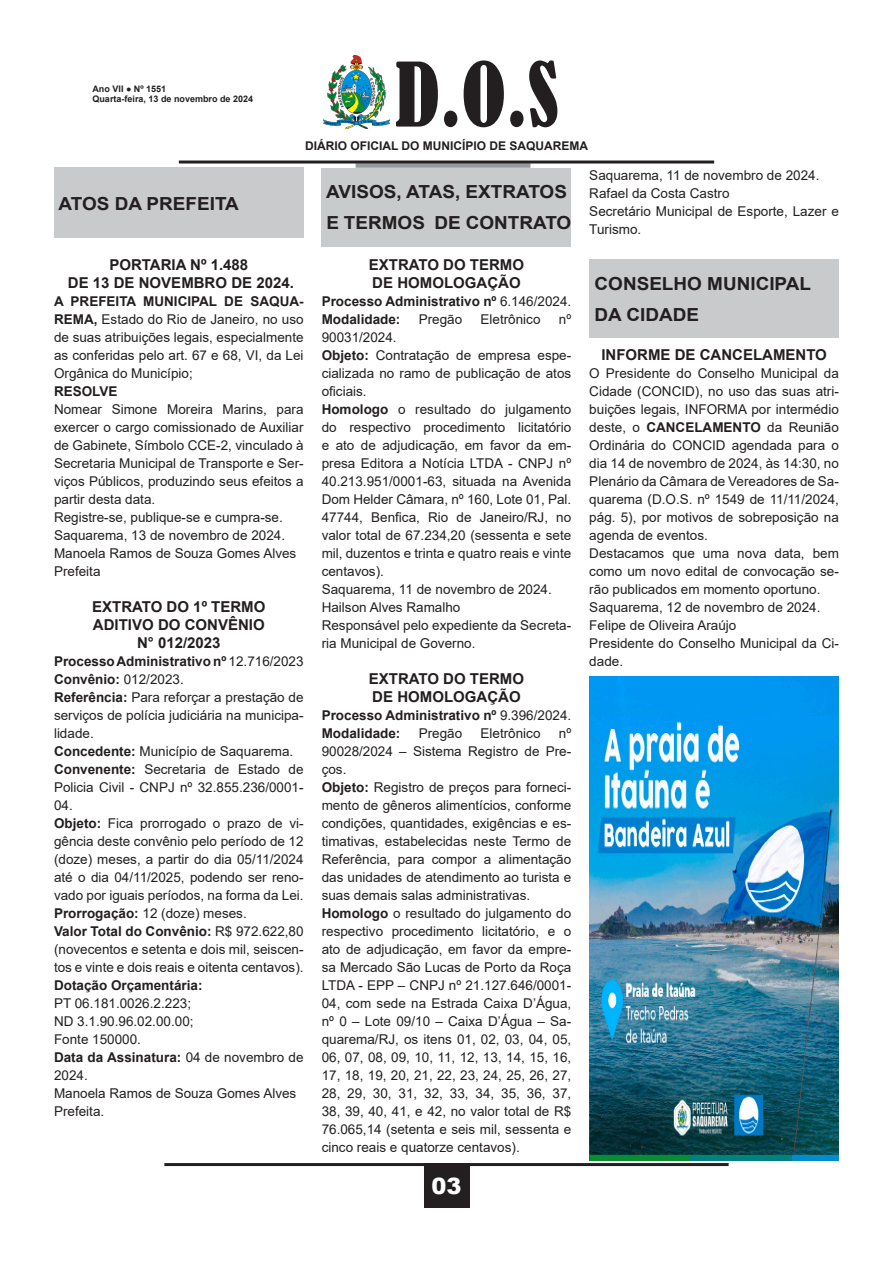
<style>
.page{position:relative;width:893px;height:1263px;background:#fff}
.page>*{position:absolute;margin:0;border:0;box-sizing:border-box;transform-origin:0 0}
.t1{font:condensed 82.5px "Bernard";color:#231f20}
.t2{font:900 22.5px "Arial";color:#fff}
.t3{font:700 18px "Arial";color:#231f20;scale:1.05 1}
.t4{font:700 15px "Arial";color:#231f20}
.t5{font:13.5px/18px "Arial";color:#231f20;text-align:justify}
.t6{font:700 13.5px "Arial";color:#231f20}
.t7{font:700 12px "Arial";color:#231f20}
.t8{font:700 9px/10.8px "Arial";color:#231f20}
.s1{font-weight:700}
.s2{font-weight:400}
</style>
<div class="page">
<hr style="left:164px;top:1163px;width:565px;height:3px;background:#231f20">
<div style="left:424px;top:1163px;width:45px;height:45px;background:#231f20"></div>
<img style="left:324px;top:55px;width:65px;height:73px">
<div style="left:356px;top:163px;width:174px;height:5px;background:#97999c"></div>
<hr style="left:179px;top:161px;width:535px;height:3px;background:#231f20">
<div style="left:54px;top:168px;width:250px;height:70px;background:#c9cacc"></div>
<div style="left:322px;top:168px;width:249px;height:78px;background:#c9cacc"></div>
<div style="left:589px;top:259px;width:250px;height:79px;background:#c9cacc"></div>
<img style="left:589px;top:677px;width:250px;height:483px">
<p class="t8" style="left:92px;top:83px;width:162px">Ano VII ● Nº 1551<br>Quarta-feira, 13 de novembro de 2024</p>
<p class="t3" style="left:59px;top:190px;width:173px">ATOS DA PREFEITA</p>
<h1 class="t1" style="left:395px;top:47px;width:165px">D.O.S</h1>
<p class="t7" style="left:305px;top:137px;width:285px">DIÁRIO OFICIAL DO MUNICÍPIO DE SAQUAREMA</p>
<p class="t3" style="left:326px;top:179px;width:231px">AVISOS, ATAS, EXTRATOS</p>
<p class="t3" style="left:326px;top:210px;width:235px">E TERMOS DE CONTRATO</p>
<p class="t5" style="left:589px;top:166px;width:232px">Saquarema, 11 de novembro de 2024.</p>
<p class="t5" style="left:589px;top:184px;width:142px">Rafael da Costa Castro</p>
<p class="t5" style="left:589px;top:202px;width:251px">Secretário Municipal de Esporte, Lazer e<br>Turismo.</p>
<p class="t4" style="left:109px;top:254px;width:140px">PORTARIA Nº 1.488</p>
<p class="t4" style="left:68px;top:272px;width:227px">DE 13 DE NOVEMBRO DE 2024.</p>
<p class="t5" style="left:54px;top:292px;width:251px"><span class="s1">A PREFEITA MUNICIPAL DE SAQUA-REMA,</span> Estado do Rio de Janeiro, no uso de suas atribuições legais, especialmente as conferidas pelo art. 67 e 68, VI, da Lei Orgânica do Município;</p>
<p class="t6" style="left:54px;top:382px;width:65px">RESOLVE</p>
<p class="t5" style="left:54px;top:400px;width:251px">Nomear Simone Moreira Marins, para exercer o cargo comissionado de Auxiliar de Gabinete, Símbolo CCE-2, vinculado à Secretaria Municipal de Transporte e Ser&shy;viços Públicos, produzindo seus efeitos a partir desta data.</p>
<p class="t5" style="left:54px;top:508px;width:230px">Registre-se, publique-se e cumpra-se.</p>
<p class="t5" style="left:54px;top:526px;width:233px">Saquarema, 13 de novembro de 2024.</p>
<p class="t5" style="left:54px;top:544px;width:244px">Manoela Ramos de Souza Gomes Alves</p>
<p class="t5" style="left:54px;top:562px;width:48px">Prefeita</p>
<p class="t4" style="left:92px;top:596px;width:175px">EXTRATO DO 1º TERMO</p>
<p class="t4" style="left:93px;top:614px;width:173px">ADITIVO DO CONVÊNIO</p>
<p class="t4" style="left:137px;top:632px;width:85px">N° 012/2023</p>
<p class="t6" style="left:54px;top:652px;width:251px">Processo Administrativo nº <span class="s2">12.716/2023</span></p>
<p class="t6" style="left:54px;top:670px;width:131px">Convênio: <span class="s2">012/2023.</span></p>
<p class="t5" style="left:54px;top:688px;width:251px"><span class="s1">Referência:</span> Para reforçar a prestação de serviços de polícia judiciária na municipa&shy;lidade.</p>
<p class="t5" style="left:54px;top:742px;width:241px"><span class="s1">Concedente:</span> Município de Saquarema.</p>
<p class="t5" style="left:54px;top:760px;width:251px"><span class="s1">Convenente:</span> Secretaria de Estado de Policia Civil - CNPJ nº 32.855.236/0001- 04.</p>
<p class="t5" style="left:54px;top:814px;width:251px"><span class="s1">Objeto:</span> Fica prorrogado o prazo de vi&shy;gência deste convênio pelo período de 12 (doze) meses, a partir do dia 05/11/2024 até o dia 04/11/2025, podendo ser reno&shy;vado por iguais períodos, na forma da Lei.</p>
<p class="t5" style="left:54px;top:904px;width:194px"><span class="s1">Prorrogação:</span> 12 (doze) meses.</p>
<p class="t5" style="left:54px;top:922px;width:251px"><span class="s1">Valor Total do Convênio:</span> R$ 972.622,80 (novecentos e setenta e dois mil, seiscen&shy;tos e vinte e dois reais e oitenta centavos).</p>
<p class="t6" style="left:54px;top:976px;width:150px">Dotação Orçamentária:</p>
<p class="t5" style="left:54px;top:994px;width:139px">PT 06.181.0026.2.223;</p>
<p class="t5" style="left:54px;top:1012px;width:141px">ND 3.1.90.96.02.00.00;</p>
<p class="t5" style="left:54px;top:1030px;width:89px">Fonte 150000.</p>
<p class="t5" style="left:54px;top:1048px;width:251px"><span class="s1">Data da Assinatura:</span> 04 de novembro de<br>2024.</p>
<p class="t5" style="left:54px;top:1084px;width:244px">Manoela Ramos de Souza Gomes Alves</p>
<p class="t5" style="left:54px;top:1102px;width:52px">Prefeita.</p>
<p class="t4" style="left:369px;top:254px;width:157px">EXTRATO DO TERMO</p>
<p class="t4" style="left:372px;top:272px;width:150px">DE HOMOLOGAÇÃO</p>
<p class="t6" style="left:322px;top:292px;width:251px">Processo Administrativo nº <span class="s2">6.146/2024.</span></p>
<p class="t6" style="left:322px;top:310px;width:80px">Modalidade:</p>
<p class="t5" style="left:419px;top:310px;width:45px">Pregão</p>
<p class="t5" style="left:481px;top:310px;width:62px">Eletrônico</p>
<p class="t5" style="left:559px;top:310px;width:14px">nº</p>
<p class="t5" style="left:322px;top:328px;width:77px">90031/2024.</p>
<p class="t5" style="left:322px;top:346px;width:251px"><span class="s1">Objeto:</span> Contratação de empresa espe&shy;cializada no ramo de publicação de atos oficiais.</p>
<p class="t5" style="left:322px;top:400px;width:251px"><span class="s1">Homologo</span> o resultado do julgamento do respectivo procedimento licitatório e ato de adjudicação, em favor da em&shy;presa Editora a Notícia LTDA - CNPJ nº 40.213.951/0001-63, situada na Avenida Dom Helder Câmara, nº 160, Lote 01, Pal.<br>47744, Benfica, Rio de Janeiro/RJ, no valor total de 67.234,20 (sessenta e sete mil, duzentos e trinta e quatro reais e vinte centavos).</p>
<p class="t5" style="left:322px;top:580px;width:232px">Saquarema, 11 de novembro de 2024.</p>
<p class="t5" style="left:322px;top:598px;width:140px">Hailson Alves Ramalho</p>
<p class="t5" style="left:322px;top:616px;width:251px">Responsável pelo expediente da Secreta&shy;ria Municipal de Governo.</p>
<p class="t4" style="left:369px;top:668px;width:157px">EXTRATO DO TERMO</p>
<p class="t4" style="left:372px;top:686px;width:150px">DE HOMOLOGAÇÃO</p>
<p class="t6" style="left:322px;top:706px;width:251px">Processo Administrativo nº <span class="s2">9.396/2024.</span></p>
<p class="t6" style="left:322px;top:724px;width:80px">Modalidade:</p>
<p class="t5" style="left:419px;top:724px;width:45px">Pregão</p>
<p class="t5" style="left:481px;top:724px;width:62px">Eletrônico</p>
<p class="t5" style="left:322px;top:724px;width:251px;text-indent:237px">nº 90028/2024 – Sistema Registro de Pre&shy;ços.</p>
<p class="t5" style="left:322px;top:778px;width:251px"><span class="s1">Objeto:</span> Registro de preços para forneci&shy;mento de gêneros alimentícios, conforme condições, quantidades, exigências e es&shy;timativas, estabelecidas neste Termo de Referência, para compor a alimentação das unidades de atendimento ao turista e suas demais salas administrativas.</p>
<p class="t5" style="left:322px;top:904px;width:251px"><span class="s1">Homologo</span> o resultado do julgamento do respectivo procedimento licitatório, e o ato de adjudicação, em favor da empre&shy;sa Mercado São Lucas de Porto da Roça LTDA - EPP – CNPJ nº 21.127.646/0001- 04, com sede na Estrada Caixa D’Água, nº 0 – Lote 09/10 – Caixa D’Água – Sa&shy;quarema/RJ, os itens 01, 02, 03, 04, 05, 06, 07, 08, 09, 10, 11, 12, 13, 14, 15, 16, 17, 18, 19, 20, 21, 22, 23, 24, 25, 26, 27, 28, 29, 30, 31, 32, 33, 34, 35, 36, 37, 38, 39, 40, 41, e 42, no valor total de R$ 76.065,14 (setenta e seis mil, sessenta e cinco reais e quatorze centavos).</p>
<h2 class="t2" style="left:431px;top:1170px;width:32px">03</h2>
<p class="t3" style="left:595px;top:270px;width:208px">CONSELHO MUNICIPAL</p>
<p class="t3" style="left:595px;top:302px;width:101px">DA CIDADE</p>
<p class="t4" style="left:601px;top:344px;width:227px">INFORME DE CANCELAMENTO</p>
<p class="t5" style="left:589px;top:364px;width:251px">O Presidente do Conselho Municipal da Cidade (CONCID), no uso das suas atri&shy;buições legais, INFORMA por intermédio deste, o <span class="s1">CANCELAMENTO</span> da Reunião Ordinária do CONCID agendada para o dia 14 de novembro de 2024, às 14:30, no Plenário da Câmara de Vereadores de Sa&shy;quarema (D.O.S. nº 1549 de 11/11/2024, pág. 5), por motivos de sobreposição na agenda de eventos.</p>
<p class="t5" style="left:589px;top:544px;width:251px">Destacamos que uma nova data, bem como um novo edital de convocação se&shy;rão publicados em momento oportuno.</p>
<p class="t5" style="left:589px;top:598px;width:233px">Saquarema, 12 de novembro de 2024.</p>
<p class="t5" style="left:589px;top:616px;width:149px">Felipe de Oliveira Araújo</p>
<p class="t5" style="left:589px;top:634px;width:251px">Presidente do Conselho Municipal da Ci&shy;dade.</p>
</div>
